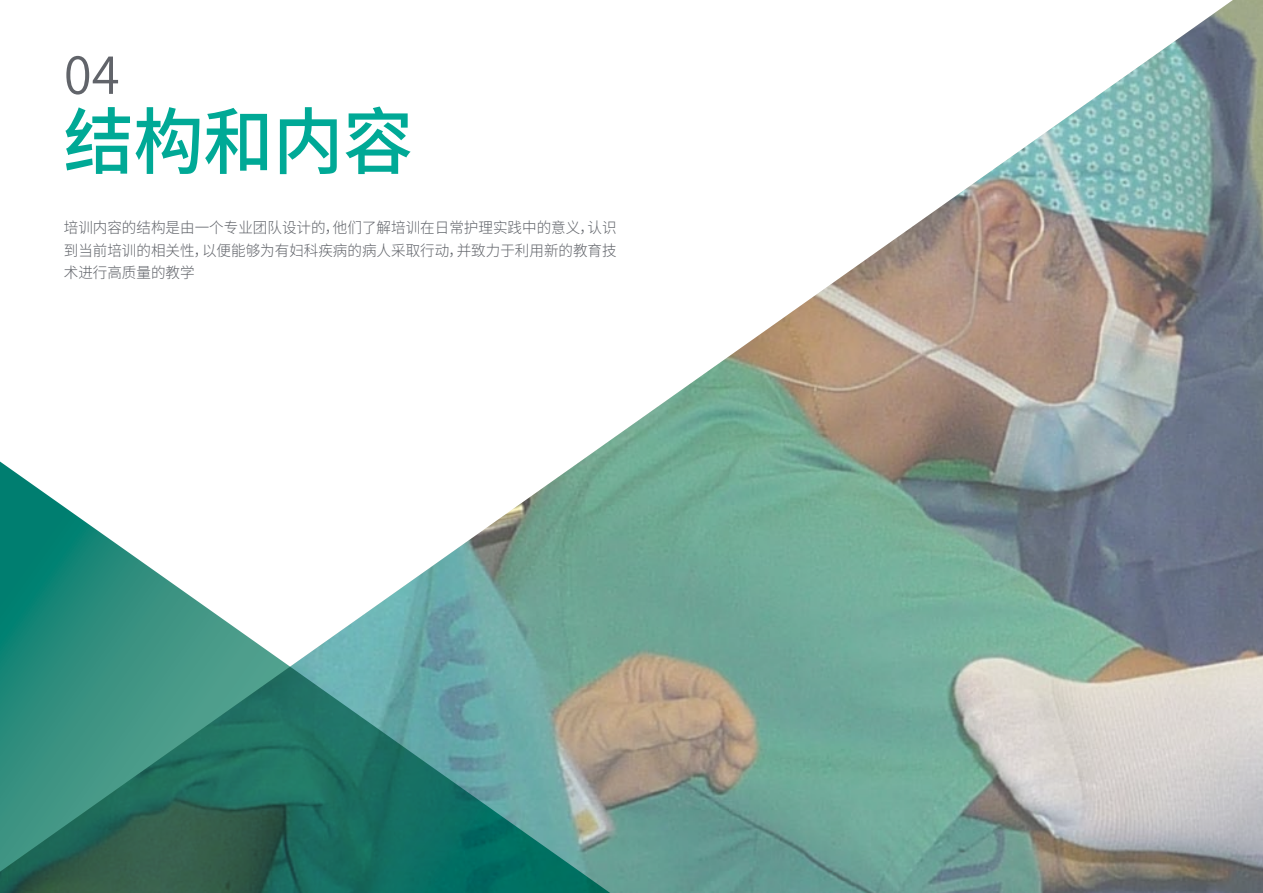
<style>
.page{position:relative;width:1263px;height:893px;background:#fff}
.page>*{position:absolute;margin:0;border:0;box-sizing:border-box;transform-origin:0 0}
.t1{font:500 72px "Source Han Sans CN";color:#00a996}
.t2{font:52.5px "Source Han Sans CN";color:#61646a}
.t3{font:300 15px/22.5px "Source Han Sans CN";color:#61646a;text-align:justify}
</style>
<div class="page">
<img style="left:602px;top:0;width:661px;height:893px">
<svg style="left:0;top:446px;width:640px;height:447px"></svg>
<h2 class="t2" style="left:64px;top:45px;width:57px">04</h2>
<h1 class="t1" style="left:64px;top:101px;width:351px">结构和内容</h1>
<p class="t3" style="left:64px;top:217px;width:554px">培训内容的结构是由一个专业团队设计的，他们了解培训在日常护理实践中的意义，认识到当前培训的相关性，以便能够为有妇科疾病的病人采取行动，并致力于利用新的教育技术进行高质量的教学</p>
</div>
